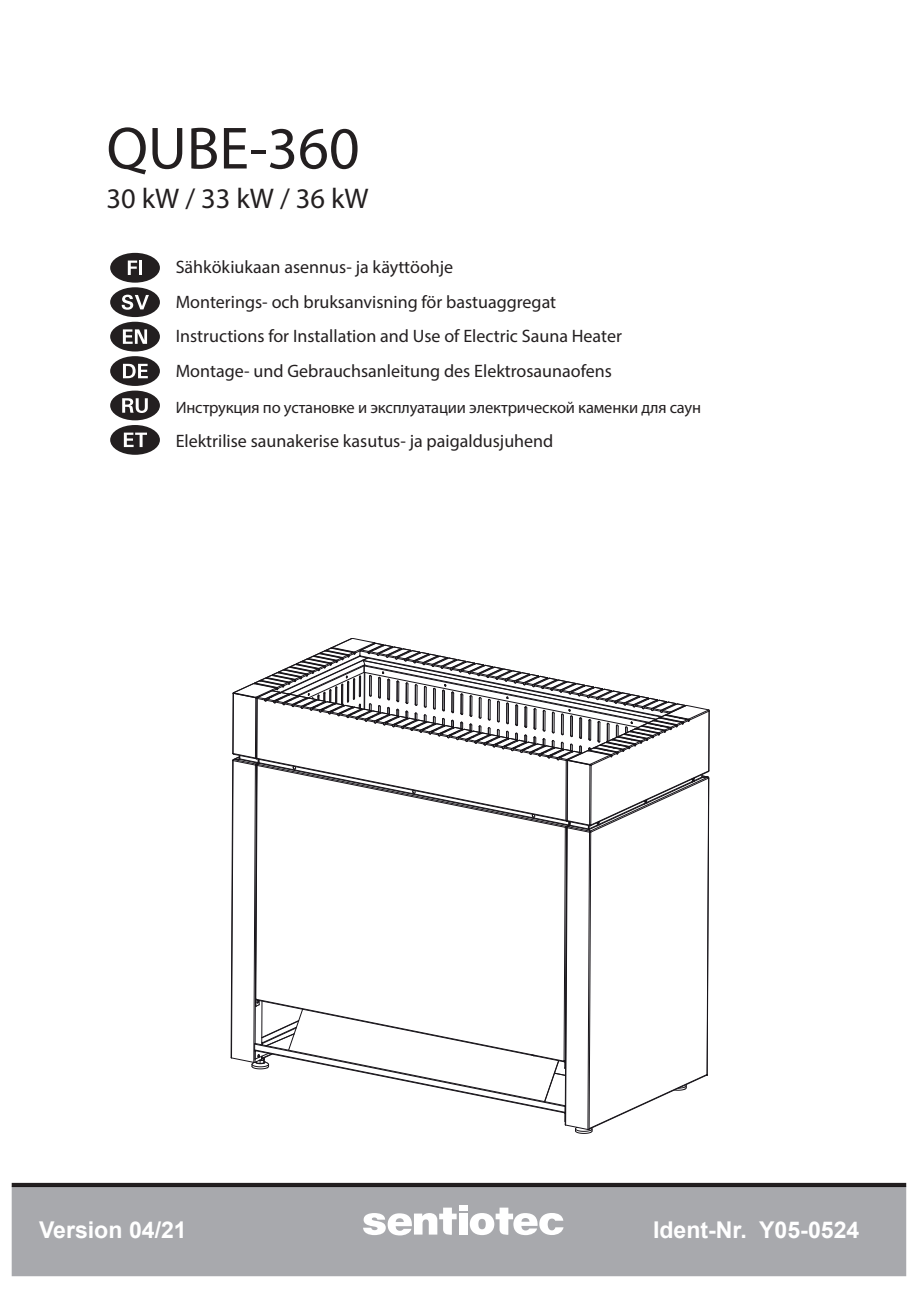
<style>
.page{position:relative;width:919px;height:1289px;background:#fff}
.page>*{position:absolute;margin:0;border:0;box-sizing:border-box;transform-origin:0 0}
.t1{font:60px "Myriad Pro";color:#231f20}
.t2{font:28.5px "Myriad Pro";color:#231f20}
.t3{font:700 23.1px "Arial";color:#fff}
.t4{font:18px/34.5px "Myriad Pro";color:#231f20}
.t5{font:16.5px "Myriad Pro";letter-spacing:-.01em;color:#231f20}
</style>
<div class="page">
<div style="left:110px;top:253px;width:50px;height:30px;background:#231f20;border-radius:50%"></div>
<svg style="left:128px;top:260px;width:9px;height:15px"></svg>
<hr style="left:139px;top:260px;width:3px;height:15px;background:#fff">
<div style="left:110px;top:287px;width:50px;height:30px;background:#231f20;border-radius:50%"></div>
<svg style="left:122px;top:295px;width:27px;height:15px"></svg>
<div style="left:110px;top:322px;width:50px;height:29px;background:#231f20;border-radius:50%"></div>
<svg style="left:123px;top:329px;width:24px;height:15px"></svg>
<div style="left:110px;top:356px;width:50px;height:30px;background:#231f20;border-radius:50%"></div>
<svg style="left:123px;top:364px;width:25px;height:14px"></svg>
<div style="left:110px;top:390px;width:50px;height:30px;background:#231f20;border-radius:50%"></div>
<svg style="left:122px;top:398px;width:26px;height:15px"></svg>
<div style="left:110px;top:425px;width:50px;height:30px;background:#231f20;border-radius:50%"></div>
<svg style="left:124px;top:432px;width:23px;height:15px"></svg>
<svg style="left:231px;top:638px;width:478px;height:495px"></svg>
<div style="left:12px;top:1186px;width:894px;height:90px;background:#a8a9ad;border:2px solid #a8a9ad"></div>
<svg style="left:12px;top:1182px;width:894px;height:4px;fill:#231f20"></svg>
<svg style="left:469px;top:1207px;width:94px;height:28px"></svg>
<div style="left:459px;top:1213px;width:8px;height:21px;background:#fff"></div>
<svg style="left:363px;top:1207px;width:93px;height:28px"></svg>
<div style="left:459px;top:1205px;width:8px;height:6px;background:#fff"></div>
<h1 class="t1" style="left:107px;top:111px;width:254px">QUBE-360</h1>
<h2 class="t2" style="left:107px;top:180px;width:264px">30 kW / 33 kW / 36 kW</h2>
<p class="t4" style="left:176px;top:249px;width:448px">Sähkökiukaan asennus- ja käyttöohje<br>Monterings- och bruksanvisning för bastuaggregat Instructions for Installation and Use of Electric Sauna Heater Montage- und Gebrauchsanleitung des Elektrosaunaofens</p>
<p class="t5" style="left:176px;top:397px;width:527px">Инструкция по установке и эксплуатации электрической каменки для саун</p>
<p class="t4" style="left:176px;top:423px;width:379px">Elektrilise saunakerise kasutus- ja paigaldusjuhend</p>
<p class="t3" style="left:39px;top:1213px;width:149px">Version 04/21</p>
<p class="t3" style="left:653px;top:1213px;width:208px">Ident-Nr. Y05-0524</p>
</div>
